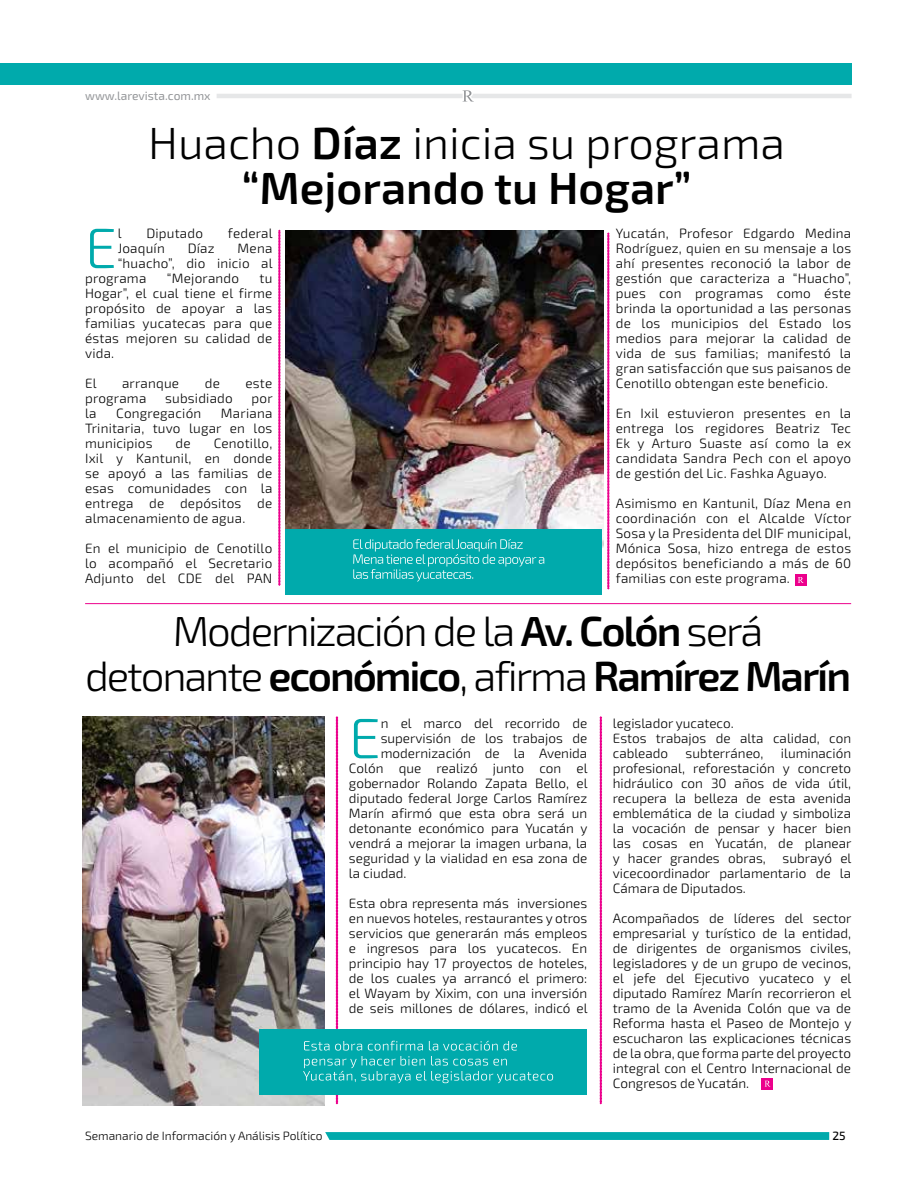
<style>
.page{position:relative;width:915px;height:1191px;background:#fff}
.page>*{position:absolute;margin:0;border:0;box-sizing:border-box;transform-origin:0 0}
.t1{font:300 57px "Exo 2";color:#00aaac}
.t2{font:300 45px/45px "Exo 2";color:#000;text-align:center}
.t3{font:300 42px/45px "Exo 2";letter-spacing:-.05em;color:#000;text-align:center}
.t4{font:300 13.5px/15px "Exo 2";color:#000;text-align:justify}
.t5{font:300 12px "Exo 2";color:#000}
.t6{font:12px "Exo 2";color:#939598}
.t7{font:500 12px "Exo 2";color:#000}
.s1{font-weight:600}
</style>
<div class="page">
<hr style="left:474px;top:94px;width:377px;height:4px;background:#e6e7e8">
<hr style="left:216px;top:94px;width:258px;height:4px;background:#e6e7e8">
<svg style="left:462px;top:90px;width:12px;height:12px"></svg>
<svg style="left:607px;top:233px;width:2px;height:356px"></svg>
<div style="left:0;top:64px;width:851px;height:21px;background:#00aaac"></div>
<svg style="left:325px;top:1132px;width:503px;height:8px;background:#05abad"></svg>
<svg style="left:599px;top:716px;width:2px;height:387px"></svg>
<div style="left:794px;top:574px;width:12px;height:12px;background:#ec008c"></div>
<svg style="left:798px;top:577px;width:5px;height:6px"></svg>
<hr style="left:85px;top:603px;width:765px;height:1px;background:#ec008c">
<img style="left:285px;top:231px;width:318px;height:316px">
<div style="left:285px;top:528px;width:316px;height:66px;background:#00aaac"></div>
<svg style="left:353px;top:539px;width:191px;height:42px"></svg>
<svg style="left:278px;top:230px;width:2px;height:355px"></svg>
<div style="left:761px;top:1078px;width:11px;height:11px;background:#ec008c"></div>
<svg style="left:764px;top:1080px;width:6px;height:6px"></svg>
<img style="left:83px;top:717px;width:241px;height:389px">
<div style="left:259px;top:1029px;width:328px;height:66px;background:#00aaac"></div>
<svg style="left:303px;top:716px;width:250px;height:387px"></svg>
<p class="t6" style="left:85px;top:89px;width:127px">www.larevista.com.mx</p>
<h2 class="t2" style="left:148px;top:122px;width:638px">Huacho <span class="s1">Díaz</span> inicia su programa <span class="s1">“Mejorando tu Hogar”</span></h2>
<h1 class="t1" style="left:85px;top:215px;width:33px">E</h1>
<p class="t4" style="left:118px;top:226px;width:5px">l</p>
<p class="t4" style="left:146px;top:226px;width:58px">Diputado</p>
<p class="t4" style="left:228px;top:226px;width:46px">federal</p>
<p class="t4" style="left:118px;top:241px;width:49px">Joaquín</p>
<p class="t4" style="left:188px;top:241px;width:28px">Díaz</p>
<p class="t4" style="left:237px;top:241px;width:36px">Mena</p>
<p class="t4" style="left:118px;top:256px;width:156px">“huacho”, dio inicio al</p>
<p class="t4" style="left:85px;top:271px;width:63px">programa</p>
<p class="t4" style="left:167px;top:271px;width:74px">“Mejorando</p>
<p class="t4" style="left:85px;top:271px;width:189px;text-indent:174px">tu Hogar”, el cual tiene el firme propósito de apoyar a las familias yucatecas para que éstas mejoren su calidad de vida.</p>
<p class="t4" style="left:85px;top:376px;width:13px">El</p>
<p class="t4" style="left:122px;top:376px;width:59px">arranque</p>
<p class="t4" style="left:205px;top:376px;width:17px">de</p>
<p class="t4" style="left:245px;top:376px;width:28px">este</p>
<p class="t4" style="left:85px;top:391px;width:63px">programa</p>
<p class="t4" style="left:165px;top:391px;width:69px">subsidiado</p>
<p class="t4" style="left:251px;top:391px;width:23px">por</p>
<p class="t4" style="left:85px;top:406px;width:13px">la</p>
<p class="t4" style="left:116px;top:406px;width:86px">Congregación</p>
<p class="t4" style="left:85px;top:406px;width:189px;text-indent:136px">Mariana Trinitaria, tuvo lugar en los municipios</p>
<p class="t4" style="left:85px;top:436px;width:189px;text-indent:128px">Cenotillo, Ixil y Kantunil, en donde se apoyó a las familias de esas comunidades con la entrega de depósitos de almacenamiento de agua.</p>
<p class="t4" style="left:85px;top:541px;width:189px">En el municipio de Cenotillo lo acompañó el Secretario Adjunto del CDE del PAN</p>
<p class="t4" style="left:175px;top:436px;width:17px">de</p>
<p class="t4" style="left:615px;top:226px;width:237px">Yucatán, Profesor Edgardo Medina Rodríguez, quien en su mensaje a los ahí presentes reconoció la labor de gestión que caracteriza a “Huacho”, pues con programas como éste brinda la oportunidad a las personas de los municipios del Estado los medios para mejorar la calidad de vida de sus familias; manifestó la gran satisfacción que sus paisanos de Cenotillo obtengan este beneficio.</p>
<p class="t4" style="left:615px;top:406px;width:237px">En Ixil estuvieron presentes en la entrega los regidores Beatriz Tec Ek y Arturo Suaste así como la ex candidata Sandra Pech con el apoyo de gestión del Lic. Fashka Aguayo.</p>
<p class="t4" style="left:615px;top:496px;width:237px">Asimismo en Kantunil, Díaz Mena en coordinación con el Alcalde Víctor Sosa y la Presidenta del DIF municipal, Mónica Sosa, hizo entrega de estos depósitos beneficiando a más de 60 familias con este programa.</p>
<h3 class="t3" style="left:85px;top:610px;width:767px">Modernización de la <span class="s1">Av. Colón</span> será detonante <span class="s1">económico</span>, afirma <span class="s1">Ramírez Marín</span></h3>
<p class="t5" style="left:85px;top:1128px;width:239px">Semanario de Información y Análisis Político</p>
<h1 class="t1" style="left:349px;top:705px;width:33px">E</h1>
<p class="t4" style="left:380px;top:716px;width:208px">n el marco del recorrido de</p>
<p class="t4" style="left:380px;top:731px;width:208px">supervisión de los trabajos de</p>
<p class="t4" style="left:380px;top:746px;width:208px">modernización de la Avenida</p>
<p class="t4" style="left:349px;top:761px;width:240px">Colón que realizó junto con el</p>
<p class="t4" style="left:349px;top:776px;width:240px">gobernador Rolando Zapata Bello, el</p>
<p class="t4" style="left:349px;top:791px;width:240px">diputado federal Jorge Carlos Ramírez</p>
<p class="t4" style="left:349px;top:806px;width:240px">Marín afirmó que esta obra será un</p>
<p class="t4" style="left:349px;top:821px;width:240px">detonante económico para Yucatán y</p>
<p class="t4" style="left:349px;top:836px;width:240px">vendrá a mejorar la imagen urbana, la</p>
<p class="t4" style="left:349px;top:851px;width:240px">seguridad y la vialidad en esa zona de</p>
<p class="t4" style="left:349px;top:866px;width:59px">la ciudad.</p>
<p class="t4" style="left:349px;top:896px;width:240px">Esta obra representa más inversiones en nuevos hoteles, restaurantes y otros servicios que generarán más empleos e ingresos para los yucatecos. En principio hay 17 proyectos de hoteles, de los cuales ya arrancó el primero: el Wayam by Xixim, con una inversión de seis millones de dólares, indicó el</p>
<p class="t4" style="left:612px;top:716px;width:240px;text-align:left">legislador yucateco.<br>Estos trabajos de alta calidad, con cableado</p>
<p class="t4" style="left:612px;top:746px;width:240px;text-indent:168px">iluminación profesional, reforestación y concreto hidráulico con 30 años de vida útil, recupera la belleza de esta avenida emblemática de la ciudad y simboliza la vocación de pensar y hacer bien las cosas en Yucatán, de planear y hacer grandes obras, subrayó el vicecoordinador parlamentario de la Cámara de Diputados.</p>
<p class="t4" style="left:612px;top:911px;width:240px">Acompañados de líderes del sector empresarial y turístico de la entidad, de dirigentes de organismos civiles, legisladores y de un grupo de vecinos, el jefe del Ejecutivo yucateco y el diputado Ramírez Marín recorrieron el tramo de la Avenida Colón que va de Reforma hasta el Paseo de Montejo y escucharon las explicaciones técnicas de la obra, que forma parte del proyecto integral con el Centro Internacional de Congresos de Yucatán.</p>
<p class="t4" style="left:685px;top:746px;width:79px">subterráneo,</p>
<p class="t7" style="left:832px;top:1128px;width:15px">25</p>
</div>
